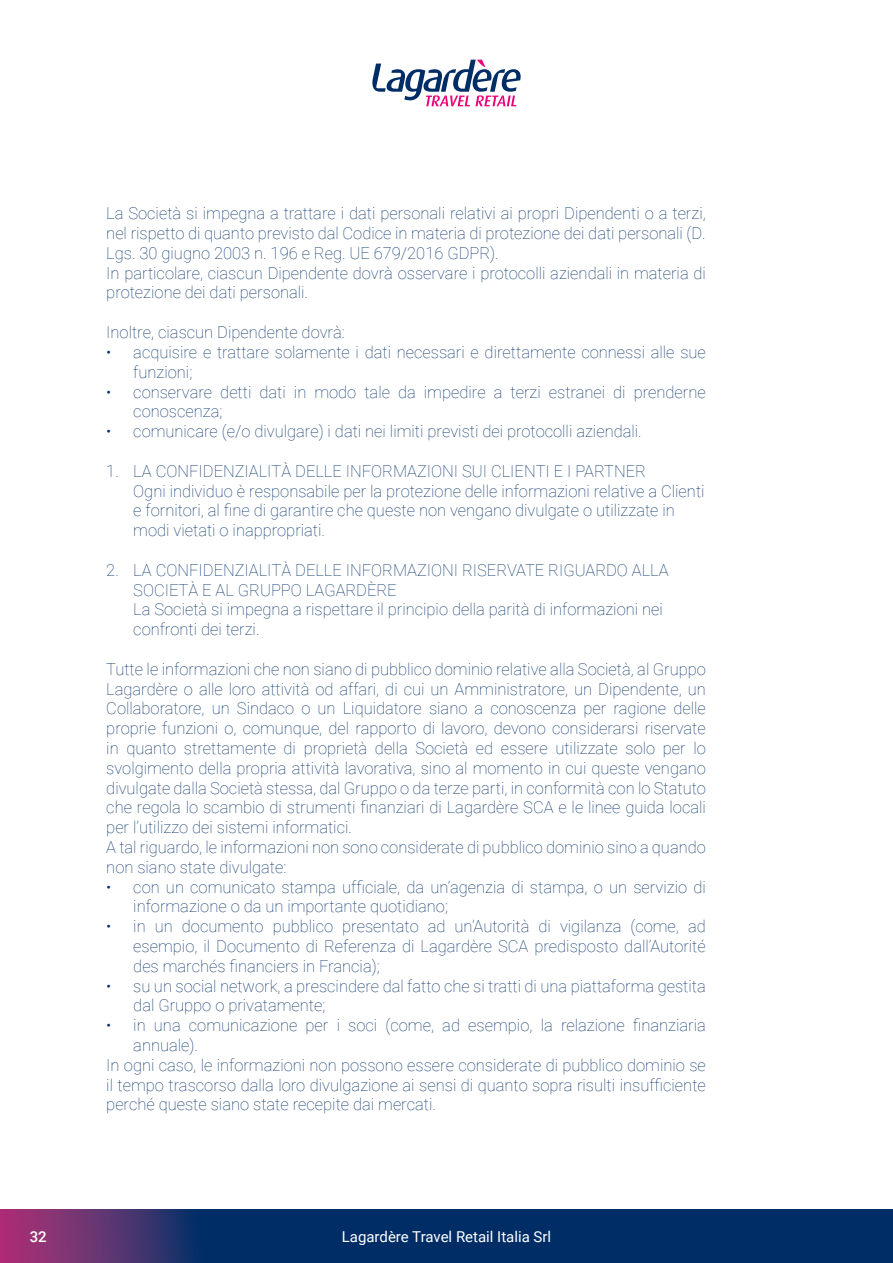
<style>
.page{position:relative;width:893px;height:1263px;background:#fff}
.page>*{position:absolute;margin:0;border:0;box-sizing:border-box;transform-origin:0 0}
.t1{font:100 16.5px/19.8px "Roboto";color:#002d66}
.t2{font:15px "Roboto";color:#fff}
.t3{font:500 15px "Roboto";color:#fff}
</style>
<div class="page">
<svg style="left:0;top:1210px;width:893px;height:53px;background:#152e68"></svg>
<svg style="left:372px;top:60px;width:149px;height:46px"></svg>
<p class="t1" style="left:106px;top:203px;width:601px;text-align:justify">La Società si impegna a trattare i dati personali relativi ai propri Dipendenti o a terzi, nel rispetto di quanto previsto dal Codice in materia di protezione dei dati personali (D.<br>Lgs. 30 giugno 2003 n. 196 e Reg. UE 679/2016 GDPR).</p>
<p class="t1" style="left:106px;top:262px;width:601px">In particolare, ciascun Dipendente dovrà osservare i protocolli aziendali in materia di protezione dei dati personali.</p>
<p class="t1" style="left:106px;top:322px;width:240px">Inoltre, ciascun Dipendente dovrà:</p>
<p class="t1" style="left:133px;top:341px;width:574px;text-indent:-27px">• acquisire e trattare solamente i dati necessari e direttamente connessi alle sue funzioni;</p>
<p class="t1" style="left:133px;top:381px;width:574px;text-indent:-27px">• conservare detti dati in modo tale da impedire a terzi estranei di prenderne conoscenza;</p>
<p class="t1" style="left:106px;top:421px;width:537px">• comunicare (e/o divulgare) i dati nei limiti previsti dei protocolli aziendali.</p>
<p class="t1" style="left:133px;top:460px;width:573px;text-indent:-27px">1. LA CONFIDENZIALITÀ DELLE INFORMAZIONI SUI CLIENTI E I PARTNER<br>Ogni individuo è responsabile per la protezione delle informazioni relative a Clienti e fornitori, al fine di garantire che queste non vengano divulgate o utilizzate in modi vietati o inappropriati.</p>
<p class="t1" style="left:133px;top:559px;width:537px;text-indent:-27px">2. LA CONFIDENZIALITÀ DELLE INFORMAZIONI RISERVATE RIGUARDO ALLA SOCIETÀ E AL GRUPPO LAGARDÈRE<br>La Società si impegna a rispettare il principio della parità di informazioni nei confronti dei terzi.</p>
<p class="t1" style="left:106px;top:658px;width:601px;text-align:justify">Tutte le informazioni che non siano di pubblico dominio relative alla Società, al Gruppo Lagardère o alle loro attività od affari, di cui un Amministratore, un Dipendente, un Collaboratore, un Sindaco o un Liquidatore siano a conoscenza per ragione delle proprie funzioni o, comunque, del rapporto di lavoro, devono considerarsi riservate in quanto strettamente di proprietà della Società ed essere utilizzate solo per lo svolgimento della propria attività lavorativa, sino al momento in cui queste vengano divulgate dalla Società stessa, dal Gruppo o da terze parti, in conformità con lo Statuto che regola lo scambio di strumenti finanziari di Lagardère SCA e le linee guida locali per l’utilizzo dei sistemi informatici.</p>
<p class="t1" style="left:106px;top:836px;width:601px">A tal riguardo, le informazioni non sono considerate di pubblico dominio sino a quando non siano state divulgate:</p>
<p class="t1" style="left:133px;top:876px;width:574px;text-indent:-27px">• con un comunicato stampa ufficiale, da un’agenzia di stampa, o un servizio di informazione o da un importante quotidiano;</p>
<p class="t1" style="left:133px;top:916px;width:574px;text-align:justify;text-indent:-27px">• in un documento pubblico presentato ad un’Autorità di vigilanza (come, ad esempio, il Documento di Referenza di Lagardère SCA predisposto dall’Autorité des marchés financiers in Francia);</p>
<p class="t1" style="left:133px;top:975px;width:574px;text-indent:-27px">• su un social network, a prescindere dal fatto che si tratti di una piattaforma gestita dal Gruppo o privatamente;</p>
<p class="t1" style="left:133px;top:1015px;width:574px;text-indent:-27px">• in una comunicazione per i soci (come, ad esempio, la relazione finanziaria annuale).</p>
<p class="t1" style="left:106px;top:1054px;width:601px;text-align:justify">In ogni caso, le informazioni non possono essere considerate di pubblico dominio se il tempo trascorso dalla loro divulgazione ai sensi di quanto sopra risulti insufficiente perché queste siano state recepite dai mercati.</p>
<p class="t3" style="left:30px;top:1226px;width:19px">32</p>
<p class="t2" style="left:342px;top:1226px;width:211px">Lagardère Travel Retail Italia Srl</p>
</div>
